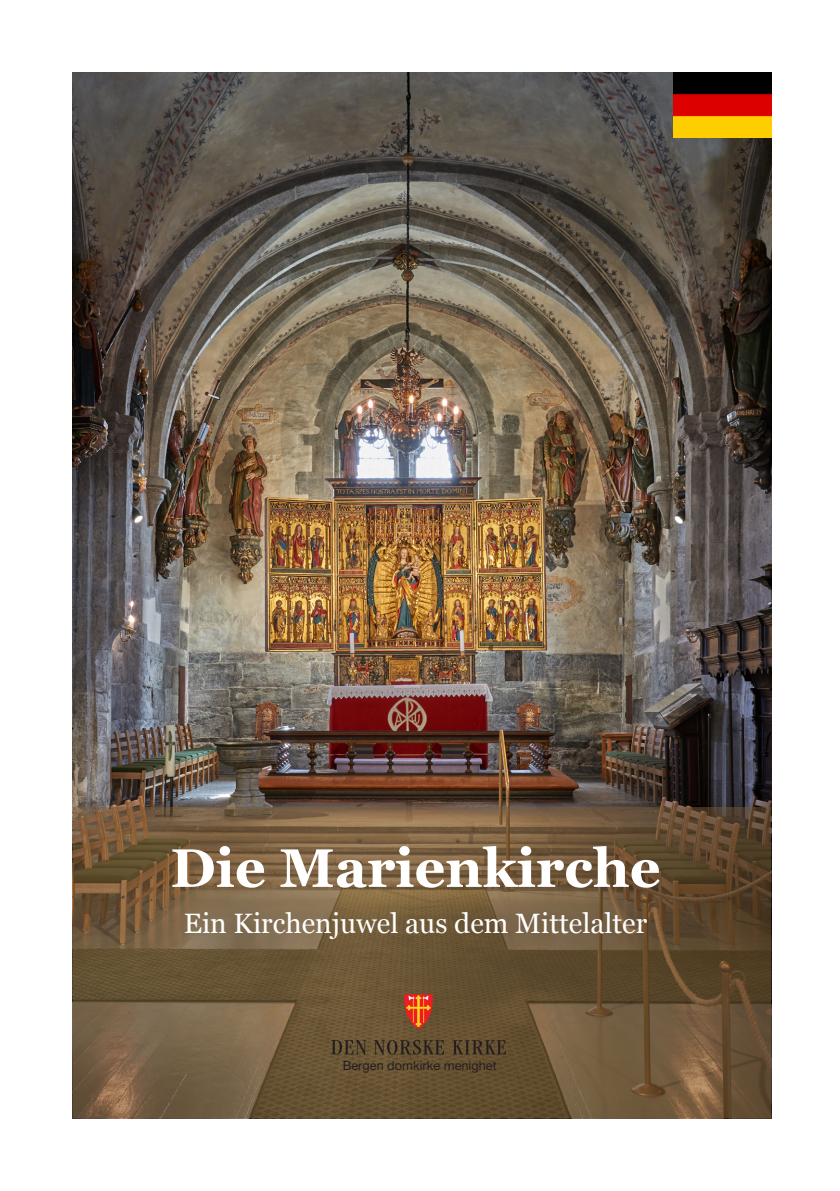
<style>
.page{position:relative;width:840px;height:1191px;background:#fff}
.page>*{position:absolute;margin:0;border:0;box-sizing:border-box;transform-origin:0 0}
.t1{font:700 54px "Georgia";color:#fff}
.t2{font:28px "Georgia";color:#fff}
.t3{font:12.8px "Helvetica Neue";color:#231f20}
</style>
<div class="page">
<img style="left:72px;top:72px;width:699px;height:1047px">
<svg style="left:73px;top:807px;width:697px;height:311px"></svg>
<svg style="left:331px;top:1040px;width:35px;height:14px"></svg>
<svg style="left:373px;top:1040px;width:70px;height:14px"></svg>
<svg style="left:452px;top:1040px;width:53px;height:14px"></svg>
<svg style="left:404px;top:994px;width:28px;height:35px"></svg>
<img style="left:673px;top:72px;width:98px;height:65px">
<p class="t1" style="left:170px;top:827px;width:491px">Die Marienkirche</p>
<p class="t2" style="left:184px;top:903px;width:465px">Ein Kirchenjuwel aus dem Mittelalter</p>
<p class="t3" style="left:342px;top:1058px;width:155px">Bergen domkirke menighet</p>
</div>
